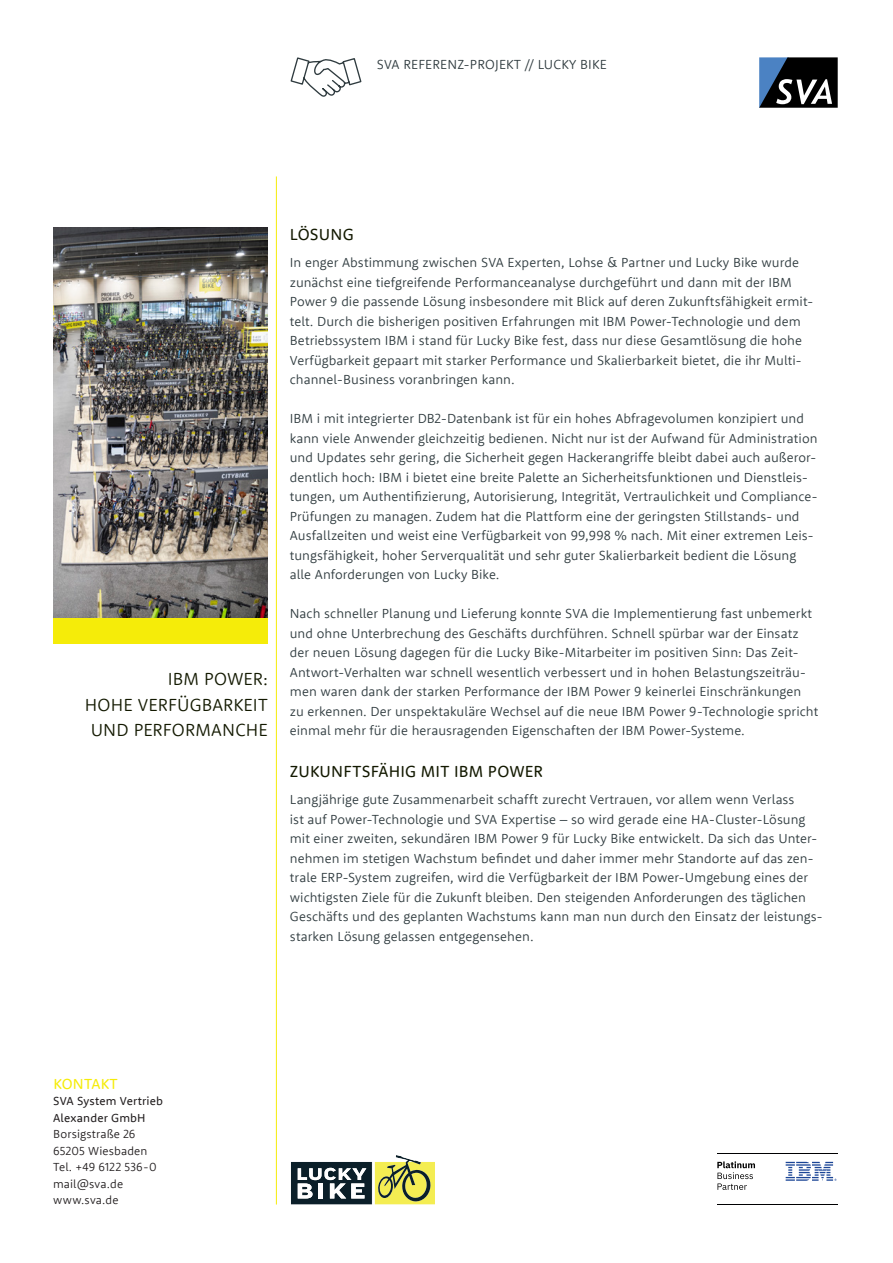
<style>
.page{position:relative;width:893px;height:1263px;background:#fff}
.page>*{position:absolute;margin:0;border:0;box-sizing:border-box;transform-origin:0 0}
.t1{font:300 18px/25.5px "Rooney Sans";letter-spacing:.005em;color:#131900;text-align:right}
.t2{font:16.5px "Rooney Sans";letter-spacing:.01em;color:#131900}
.t3{font:15px "Rooney Sans";letter-spacing:.01em;color:#f5ec09}
.t4{font:300 13.5px/19.5px "Rooney Sans";letter-spacing:.005em;color:#2f3b3f}
.t5{font:300 12px/16.5px "Rooney Sans";letter-spacing:.01em;color:#231f20}
.t6{font:12px/16.5px "Rooney Sans";letter-spacing:.015em;color:#231f20}
</style>
<div class="page">
<svg style="left:759px;top:57px;width:79px;height:51px;background:#36404c"></svg>
<hr style="left:276px;top:176px;width:1px;height:1028px;background:#f5ec09">
<svg style="left:290px;top:57px;width:72px;height:40px"></svg>
<svg style="left:291px;top:1155px;width:144px;height:50px"></svg>
<svg style="left:717px;top:1161px;width:38px;height:29px"></svg>
<hr style="left:717px;top:1204px;width:120px;height:1px;background:#000001">
<hr style="left:717px;top:1153px;width:120px;height:1px;background:#000001">
<svg style="left:786px;top:1162px;width:50px;height:19px"></svg>
<img style="left:53px;top:228px;width:215px;height:390px">
<div style="left:53px;top:618px;width:215px;height:25px;background:#f5ec09"></div>
<p class="t4" style="left:377px;top:54px;width:231px">SVA REFERENZ-PROJEKT // LUCKY BIKE</p>
<h1 class="t1" style="left:85px;top:666px;width:184px">IBM POWER:<br>HOHE VERFÜGBARKEIT<br>UND PERFORMANCHE</h1>
<p class="t2" style="left:290px;top:224px;width:65px">LÖSUNG</p>
<p class="t4" style="left:290px;top:252px;width:525px">In enger Abstimmung zwischen SVA Experten, Lohse &amp; Partner und Lucky Bike wurde zunächst eine tiefgreifende Performanceanalyse durchgeführt und dann mit der IBM Power 9 die passende Lösung insbesondere mit Blick auf deren Zukunftsfähigkeit ermit&shy;telt. Durch die bisherigen positiven Erfahrungen mit IBM Power-Technologie und dem Betriebssystem IBM i stand für Lucky Bike fest, dass nur diese Gesamtlösung die hohe Verfügbarkeit gepaart mit starker Performance und Skalierbarkeit bietet, die ihr Multi&shy;channel-Business voranbringen kann.</p>
<p class="t4" style="left:290px;top:408px;width:530px">IBM i mit integrierter DB2-Datenbank ist für ein hohes Abfragevolumen konzipiert und kann viele Anwender gleichzeitig bedienen. Nicht nur ist der Aufwand für Administration und Updates sehr gering, die Sicherheit gegen Hackerangriffe bleibt dabei auch außeror&shy;dentlich hoch: IBM i bietet eine breite Palette an Sicherheitsfunktionen und Dienstleis&shy;tungen, um Authentifizierung, Autorisierung, Integrität, Vertraulichkeit und Compliance-Prüfungen zu managen. Zudem hat die Plattform eine der geringsten Stillstands- und Ausfallzeiten und weist eine Verfügbarkeit von 99,998 % nach. Mit einer extremen Leis&shy;tungsfähigkeit, hoher Serverqualität und sehr guter Skalierbarkeit bedient die Lösung alle Anforderungen von Lucky Bike.</p>
<p class="t4" style="left:290px;top:603px;width:530px">Nach schneller Planung und Lieferung konnte SVA die Implementierung fast unbemerkt und ohne Unterbrechung des Geschäfts durchführen. Schnell spürbar war der Einsatz der neuen Lösung dagegen für die Lucky Bike-Mitarbeiter im positiven Sinn: Das Zeit-Antwort-Verhalten war schnell wesentlich verbessert und in hohen Belastungszeiträu&shy;men waren dank der starken Performance der IBM Power 9 keinerlei Einschränkungen zu erkennen. Der unspektakuläre Wechsel auf die neue IBM Power 9-Technologie spricht einmal mehr für die herausragenden Eigenschaften der IBM Power-Systeme.</p>
<p class="t2" style="left:290px;top:761px;width:254px">ZUKUNFTSFÄHIG MIT IBM POWER</p>
<p class="t4" style="left:290px;top:789px;width:535px">Langjährige gute Zusammenarbeit schafft zurecht Vertrauen, vor allem wenn Verlass<br>ist auf Power-Technologie und SVA Expertise – so wird gerade eine HA-Cluster-Lösung mit einer zweiten, sekundären IBM Power 9 für Lucky Bike entwickelt. Da sich das Unter&shy;nehmen im stetigen Wachstum befindet und daher immer mehr Standorte auf das zen&shy;trale ERP-System zugreifen, wird die Verfügbarkeit der IBM Power-Umgebung eines der wichtigsten Ziele für die Zukunft bleiben. Den steigenden Anforderungen des täglichen Geschäfts und des geplanten Wachstums kann man nun durch den Einsatz der leistungs&shy;starken Lösung gelassen entgegensehen.</p>
<p class="t3" style="left:53px;top:1074px;width:66px">KONTAKT</p>
<p class="t6" style="left:53px;top:1092px;width:111px">SVA System Vertrieb<br>Alexander GmbH</p>
<p class="t5" style="left:53px;top:1125px;width:105px">Borsigstraße 26<br>65205 Wiesbaden<br>Tel. +49 6122 536-0 mail@sva.de www.sva.de</p>
</div>
